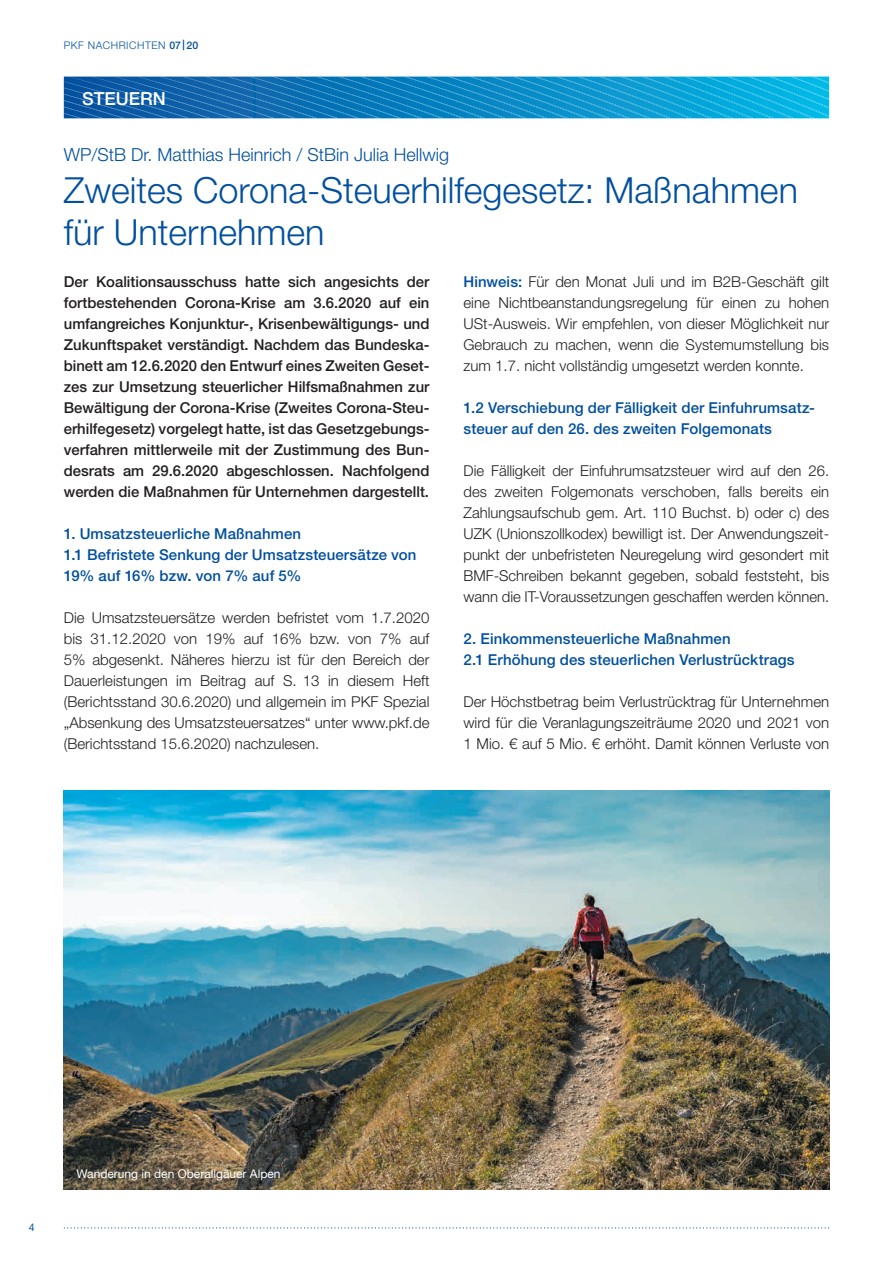
<style>
.page{position:relative;width:893px;height:1263px;background:#fff}
.page>*{position:absolute;margin:0;border:0;box-sizing:border-box;transform-origin:0 0}
.t1{font:300 36px/42px "Helvetica Neue LT";color:#014f9e}
.t2{font:300 18px "Helvetica Neue LT";color:#014f9e}
.t3{font:500 18px "Helvetica Neue LT";color:#fff}
.t4{font:300 15px/21px "Helvetica Neue LT";color:#231f20;text-align:justify}
.t5{font:500 15px/21px "Helvetica Neue LT";color:#231f20;text-align:justify}
.t6{font:500 15px/21px "Helvetica Neue LT";letter-spacing:.005em;color:#014f9e}
.t7{font:12px "Helvetica Neue LT";color:#fff}
.t8{font:300 10.5px "Helvetica Neue LT";letter-spacing:.05em;color:#014f9e}
.t9{font:10.5px "Helvetica Neue LT";color:#014f9e}
.s1{font-weight:500}
.s2{font-weight:500;color:#014f9e}
</style>
<div class="page">
<img style="left:64px;top:791px;width:765px;height:399px">
<svg style="left:64px;top:1227px;width:765px;height:1px"></svg>
<svg style="left:64px;top:77px;width:765px;height:41px;background:#1187c3"></svg>
<p class="t8" style="left:64px;top:39px;width:136px">PKF NACHRICHTEN <span class="s1">07|20</span></p>
<p class="t3" style="left:82px;top:88px;width:85px">STEUERN</p>
<p class="t2" style="left:64px;top:143px;width:387px">WP/StB Dr. Matthias Heinrich / StBin Julia Hellwig</p>
<h1 class="t1" style="left:64px;top:168px;width:736px">Zweites Corona-Steuerhilfegesetz: Maßnahmen für Unternehmen</h1>
<p class="t5" style="left:64px;top:271px;width:367px">Der Koalitionsausschuss hatte sich angesichts der fortbestehenden Corona-Krise am 3.6.2020 auf ein umfangreiches Konjunktur-, Krisenbewältigungs- und Zukunftspaket verständigt. Nachdem das Bundeska&shy;binett am 12.6.2020 den Entwurf eines Zweiten Geset&shy;zes zur Umsetzung steuerlicher Hilfsmaßnahmen zur Bewältigung der Corona-Krise (Zweites Corona-Steu&shy;erhilfegesetz) vorgelegt hatte, ist das Gesetzgebungs&shy;verfahren mittlerweile mit der Zustimmung des Bun&shy;desrats am 29.6.2020 abgeschlossen. Nachfolgend werden die Maßnahmen für Unternehmen dargestellt.</p>
<p class="t6" style="left:64px;top:523px;width:354px">1. Umsatzsteuerliche Maßnahmen<br>1.1 Befristete Senkung der Umsatzsteuersätze von<br>19% auf 16% bzw. von 7% auf 5%</p>
<p class="t4" style="left:64px;top:606px;width:367px">Die Umsatzsteuersätze werden befristet vom 1.7.2020 bis 31.12.2020 von 19% auf 16% bzw. von 7% auf 5% abgesenkt. Näheres hierzu ist für den Bereich der Dauerleistungen im Beitrag auf S. 13 in diesem Heft (Berichtsstand 30.6.2020) und allgemein im PKF Spezial „Absenkung des Umsatzsteuersatzes“ unter www.pkf.de (Berichtsstand 15.6.2020) nachzulesen.</p>
<p class="t4" style="left:464px;top:270px;width:367px"><span class="s2">Hinweis:</span> Für den Monat Juli und im B2B-Geschäft gilt eine Nichtbeanstandungsregelung für einen zu hohen USt-Ausweis. Wir empfehlen, von dieser Möglichkeit nur Gebrauch zu machen, wenn die Systemumstellung bis zum 1.7. nicht vollständig umgesetzt werden konnte.</p>
<p class="t6" style="left:464px;top:397px;width:353px">1.2 Verschiebung der Fälligkeit der Einfuhrumsatz&shy;steuer auf den 26. des zweiten Folgemonats</p>
<p class="t4" style="left:464px;top:459px;width:367px">Die Fälligkeit der Einfuhrumsatzsteuer wird auf den 26. des zweiten Folgemonats verschoben, falls bereits ein Zahlungsaufschub gem. Art. 110 Buchst. b) oder c) des UZK (Unionszollkodex) bewilligt ist. Der Anwendungszeit&shy;punkt der unbefristeten Neuregelung wird gesondert mit BMF-Schreiben bekannt gegeben, sobald feststeht, bis wann die IT-Voraussetzungen geschaffen werden können.</p>
<p class="t6" style="left:464px;top:628px;width:333px">2. Einkommensteuerliche Maßnahmen<br>2.1 Erhöhung des steuerlichen Verlustrücktrags</p>
<p class="t4" style="left:464px;top:690px;width:367px">Der Höchstbetrag beim Verlustrücktrag für Unternehmen wird für die Veranlagungszeiträume 2020 und 2021 von 1 Mio. € auf 5 Mio. € erhöht. Damit können Verluste von</p>
<p class="t9" style="left:29px;top:1221px;width:7px">4</p>
<p class="t7" style="left:77px;top:1167px;width:206px">Wanderung in den Oberallgäuer Alpen</p>
</div>
